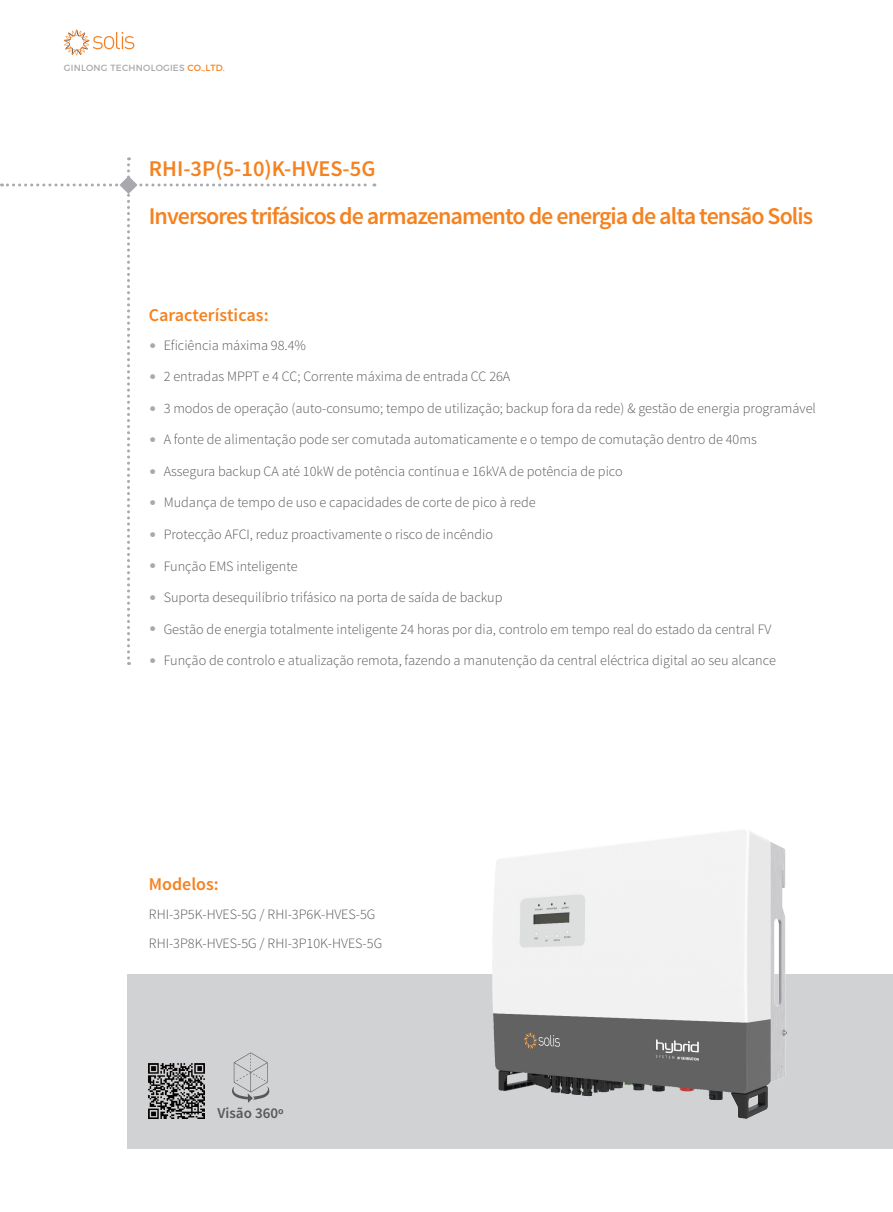
<style>
.page{position:relative;width:893px;height:1212px;background:#fff}
.page>*{position:absolute;margin:0;border:0;box-sizing:border-box;transform-origin:0 0}
.t1{font:600 24px "Source Sans Pro";letter-spacing:-.04em;color:#f58220}
.t2{font:600 22.5px "Source Sans Pro";color:#f58220}
.t3{font:600 18px "Source Sans Pro";color:#f58220}
.t4{font:600 15px "Source Sans Pro";color:#57585a}
.t5{font:300 14.25px/29.5px "Source Sans Pro";color:#57585a}
.t6{font:9px "Montserrat";letter-spacing:.025em;color:#a8a9ad}
.s1{color:#f58220}
.s2{color:#a8a9ad}
</style>
<div class="page">
<div style="left:128px;top:974px;width:765px;height:174px;background:#d1d2d4"></div>
<svg style="left:64px;top:30px;width:70px;height:25px"></svg>
<img style="left:492px;top:830px;width:295px;height:288px">
<img style="left:149px;top:1063px;width:55px;height:55px">
<svg style="left:232px;top:1052px;width:37px;height:51px"></svg>
<svg style="left:1px;top:157px;width:374px;height:508px"></svg>
<p class="t6" style="left:64px;top:63px;width:163px">GINLONG TECHNOLOGIES <span class="s1">CO.,LTD.</span></p>
<h2 class="t2" style="left:149px;top:154px;width:228px">RHI-3P(5-10)K-HVES-5G</h2>
<h1 class="t1" style="left:149px;top:201px;width:666px">Inversores trifásicos de armazenamento de energia de alta tensão Solis</h1>
<p class="t3" style="left:149px;top:304px;width:121px">Características:</p>
<p class="t5" style="left:149px;top:330px;width:159px"><span class="s2">•</span> Eficiência máxima 98.4%</p>
<p class="t5" style="left:149px;top:362px;width:363px"><span class="s2">•</span> 2 entradas MPPT e 4 CC; Corrente máxima de entrada CC 26A</p>
<p class="t5" style="left:149px;top:393px;width:669px"><span class="s2">•</span> 3 modos de operação (auto-consumo; tempo de utilização; backup fora da rede) &amp; gestão de energia programável</p>
<p class="t5" style="left:149px;top:425px;width:609px"><span class="s2">•</span> A fonte de alimentação pode ser comutada automaticamente e o tempo de comutação dentro de 40ms</p>
<p class="t5" style="left:149px;top:456px;width:475px"><span class="s2">•</span> Assegura backup CA até 10kW de potência contínua e 16kVA de potência de pico</p>
<p class="t5" style="left:149px;top:488px;width:388px"><span class="s2">•</span> Mudança de tempo de uso e capacidades de corte de pico à rede</p>
<p class="t5" style="left:149px;top:519px;width:346px"><span class="s2">•</span> Protecção AFCI, reduz proactivamente o risco de incêndio</p>
<p class="t5" style="left:149px;top:551px;width:150px"><span class="s2">•</span> Função EMS inteligente</p>
<p class="t5" style="left:149px;top:582px;width:355px"><span class="s2">•</span> Suporta desequilíbrio trifásico na porta de saída de backup</p>
<p class="t5" style="left:149px;top:614px;width:624px"><span class="s2">•</span> Gestão de energia totalmente inteligente 24 horas por dia, controlo em tempo real do estado da central FV</p>
<p class="t5" style="left:149px;top:645px;width:629px"><span class="s2">•</span> Função de controlo e atualização remota, fazendo a manutenção da central eléctrica digital ao seu alcance</p>
<p class="t3" style="left:149px;top:873px;width:71px">Modelos:</p>
<p class="t5" style="left:149px;top:899px;width:235px">RHI-3P5K-HVES-5G / RHI-3P6K-HVES-5G<br>RHI-3P8K-HVES-5G / RHI-3P10K-HVES-5G</p>
<p class="t4" style="left:218px;top:1104px;width:68px">Visão 360º</p>
</div>
